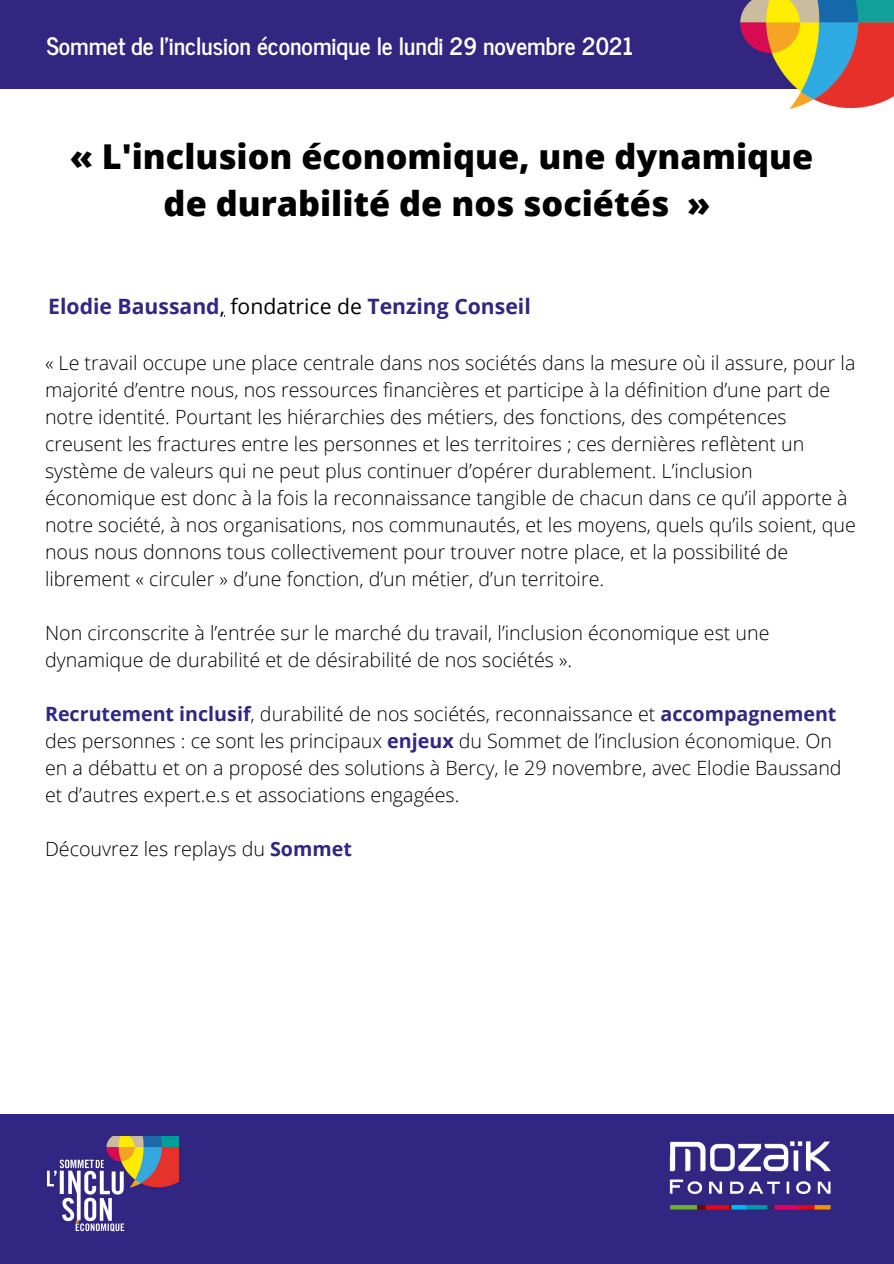
<style>
.page{position:relative;width:894px;height:1264px;background:#fff}
.page>*{position:absolute;margin:0;border:0;box-sizing:border-box;transform-origin:0 0}
.t1{font:800 34.2px/47.2px "Open Sans";color:#000;text-align:center}
.t2{font:700 23.7px "News Cycle";color:#fff}
.t3{font:700 21.15px "Open Sans";color:#312782}
.t4{font:300 19.65px/27px "Open Sans";color:#000}
.s1{font-weight:400;color:#000}
.s2{font-weight:700;color:#312782}
</style>
<div class="page">
<div style="left:0;top:1113px;width:893px;height:150px;background:#312782"></div>
<img style="left:669px;top:1141px;width:162px;height:69px">
<img style="left:47px;top:1135px;width:133px;height:97px">
<div style="left:0;top:0;width:893px;height:89px;background:#322681"></div>
<img style="left:740px;top:0;width:153px;height:109px">
<p class="t2" style="left:47px;top:26px;width:588px">Sommet de l'inclusion économique le lundi 29 novembre 2021</p>
<p class="t1" style="left:70px;top:132px;width:745px">« L'inclusion économique, une dynamique de durabilité de nos sociétés »</p>
<p class="t3" style="left:48px;top:291px;width:484px">Elodie Baussand<span class="s1">, fondatrice de</span> Tenzing Conseil</p>
<p class="t4" style="left:45px;top:348px;width:812px">« Le travail occupe une place centrale dans nos sociétés dans la mesure où il assure, pour la majorité d’entre nous, nos ressources financières et participe à la définition d’une part de notre identité. Pourtant les hiérarchies des métiers, des fonctions, des compétences creusent les fractures entre les personnes et les territoires ; ces dernières reflètent un système de valeurs qui ne peut plus continuer d’opérer durablement. L’inclusion économique est donc à la fois la reconnaissance tangible de chacun dans ce qu’il apporte à notre société, à nos organisations, nos communautés, et les moyens, quels qu’ils soient, que nous nous donnons tous collectivement pour trouver notre place, et la possibilité de librement « circuler » d’une fonction, d’un métier, d’un territoire.</p>
<p class="t4" style="left:45px;top:619px;width:725px">Non circonscrite à l’entrée sur le marché du travail, l’inclusion économique est une dynamique de durabilité et de désirabilité de nos sociétés ».</p>
<p class="t4" style="left:45px;top:700px;width:797px"><span class="s2">Recrutement inclusif</span>, durabilité de nos sociétés, reconnaissance et <span class="s2">accompagnement </span>des personnes : ce sont les principaux <span class="s2">enjeux</span> du Sommet de l’inclusion économique. On en a débattu et on a proposé des solutions à Bercy, le 29 novembre, avec Elodie Baussand et d’autres expert.e.s et associations engagées.</p>
<p class="t4" style="left:45px;top:835px;width:308px">Découvrez les replays du <span class="s2">Sommet</span></p>
</div>
